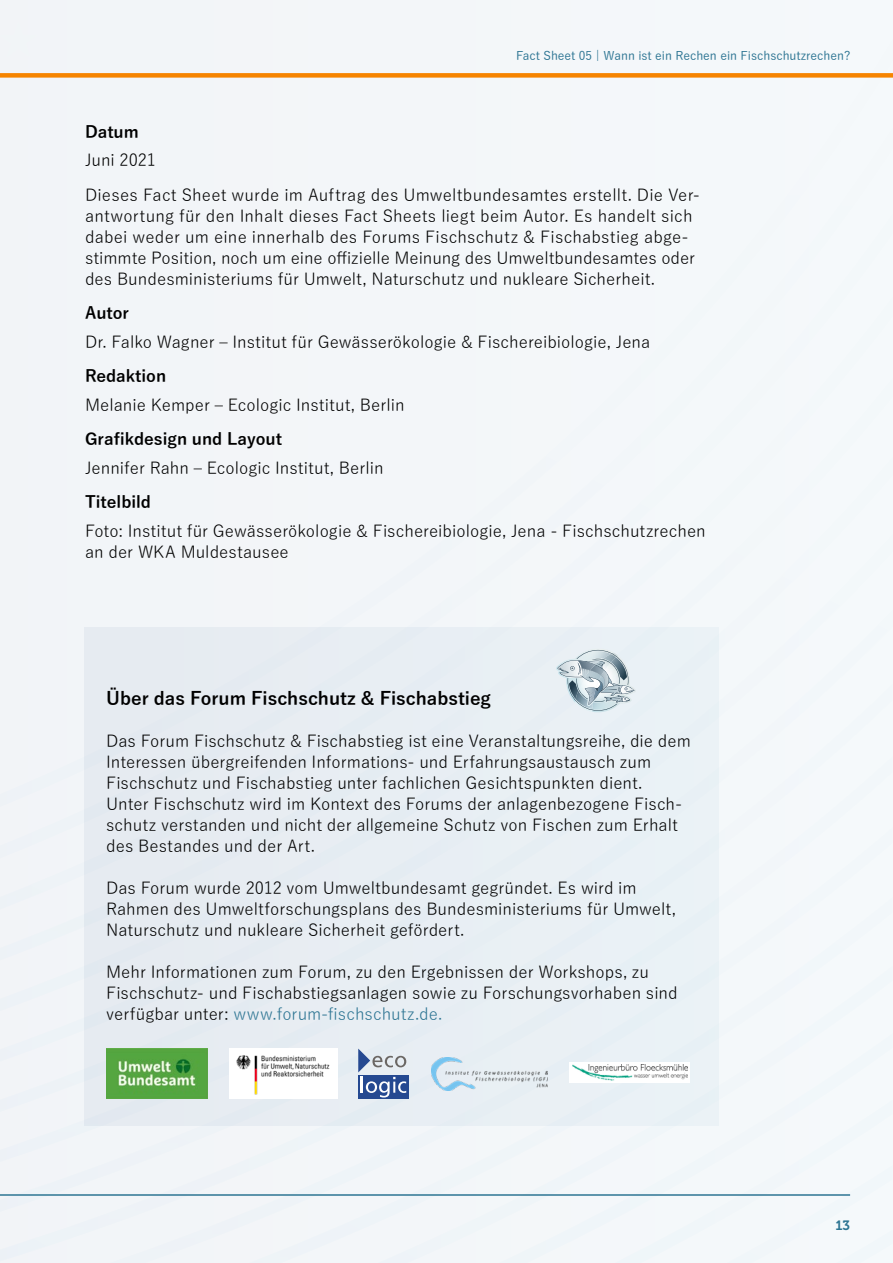
<style>
.page{position:relative;width:893px;height:1263px;background:#fff}
.page>*{position:absolute;margin:0;border:0;box-sizing:border-box;transform-origin:0 0}
.Ueber_Ueberschrift{font:700 18px "Yu Gothic";color:#000}
.text_01{font:16.5px/21px "Yu Gothic";color:#000}
.AnhangUeberschrift{font:700 16.5px "Yu Gothic";color:#000}
.AnhangUeberschrift-2{font:16.5px "Yu Gothic";color:#000}
.t1{font:13.5px "Museo 700";color:#2d7593}
.t2{font:500 12px "Yu Gothic";color:#2d7593}
.s1{color:#2d7593}
</style>
<div class="page">
<div style="left:0;top:0;width:893px;height:1262px;background:#f3f6f9"></div>
<hr style="left:0;top:1194px;width:850px;height:2px;background:#2d7593">
<div style="left:0;top:73px;width:893px;height:5px;background:#f68400"></div>
<div style="left:85px;top:627px;width:633px;height:498px;background:#e8eef3"></div>
<img style="left:107px;top:1048px;width:101px;height:51px">
<div style="left:229px;top:1049px;width:109px;height:50px;background:#fff"></div>
<img style="left:236px;top:1055px;width:94px;height:40px">
<div style="left:358px;top:1075px;width:50px;height:24px;background:#254991"></div>
<svg style="left:358px;top:1048px;width:48px;height:49px"></svg>
<div style="left:570px;top:1062px;width:120px;height:21px;background:#fff"></div>
<img style="left:572px;top:1065px;width:116px;height:16px">
<img style="left:432px;top:1057px;width:115px;height:33px">
<svg style="left:556px;top:649px;width:78px;height:62px"></svg>
<p class="t2" style="left:516px;top:45px;width:336px">Fact Sheet 05 | Wann ist ein Rechen ein Fischschutzrechen?</p>
<p class="AnhangUeberschrift" style="left:85px;top:123px;width:55px">Datum</p>
<p class="AnhangUeberschrift-2" style="left:85px;top:145px;width:72px">Juni 2021</p>
<p class="text_01" style="left:85px;top:182px;width:616px">Dieses Fact Sheet wurde im Auftrag des Umweltbundesamtes erstellt. Die Ver&shy;antwortung für den Inhalt dieses Fact Sheets liegt beim Autor. Es handelt sich dabei weder um eine innerhalb des Forums Fischschutz &amp; Fischabstieg abge&shy;stimmte Position, noch um eine offizielle Meinung des Umweltbundesamtes oder des Bundesministeriums für Umwelt, Naturschutz und nukleare Sicherheit.</p>
<p class="AnhangUeberschrift" style="left:85px;top:304px;width:46px">Autor</p>
<p class="text_01" style="left:85px;top:329px;width:567px">Dr. Falko Wagner – Institut für Gewässerökologie &amp; Fischereibiologie, Jena</p>
<p class="AnhangUeberschrift" style="left:85px;top:367px;width:83px">Redaktion</p>
<p class="text_01" style="left:85px;top:392px;width:321px">Melanie Kemper – Ecologic Institut, Berlin</p>
<p class="AnhangUeberschrift" style="left:85px;top:430px;width:199px">Grafikdesign und Layout</p>
<p class="text_01" style="left:85px;top:455px;width:300px">Jennifer Rahn – Ecologic Institut, Berlin</p>
<p class="AnhangUeberschrift" style="left:85px;top:493px;width:68px">Titelbild</p>
<p class="text_01" style="left:85px;top:518px;width:622px">Foto: Institut für Gewässerökologie &amp; Fischereibiologie, Jena - Fischschutzrechen an der WKA Muldestausee</p>
<p class="Ueber_Ueberschrift" style="left:106px;top:688px;width:386px">Über das Forum Fischschutz &amp; Fischabstieg</p>
<p class="text_01" style="left:106px;top:728px;width:586px">Das Forum Fischschutz &amp; Fischabstieg ist eine Veranstaltungsreihe, die dem Interessen übergreifenden Informations- und Erfahrungsaustausch zum Fischschutz und Fischabstieg unter fachlichen Gesichtspunkten dient.<br>Unter Fischschutz wird im Kontext des Forums der anlagenbezogene Fisch&shy;schutz verstanden und nicht der allgemeine Schutz von Fischen zum Erhalt des Bestandes und der Art.</p>
<p class="text_01" style="left:106px;top:875px;width:571px">Das Forum wurde 2012 vom Umweltbundesamt gegründet. Es wird im<br>Rahmen des Umweltforschungsplans des Bundesministeriums für Umwelt,<br>Naturschutz und nukleare Sicherheit gefördert.</p>
<p class="text_01" style="left:106px;top:959px;width:573px">Mehr Informationen zum Forum, zu den Ergebnissen der Workshops, zu<br>Fischschutz- und Fischabstiegsanlagen sowie zu Forschungsvorhaben sind verfügbar unter: <span class="s1">www.forum-fischschutz.de.</span></p>
<p class="t1" style="left:835px;top:1218px;width:16px">13</p>
</div>
